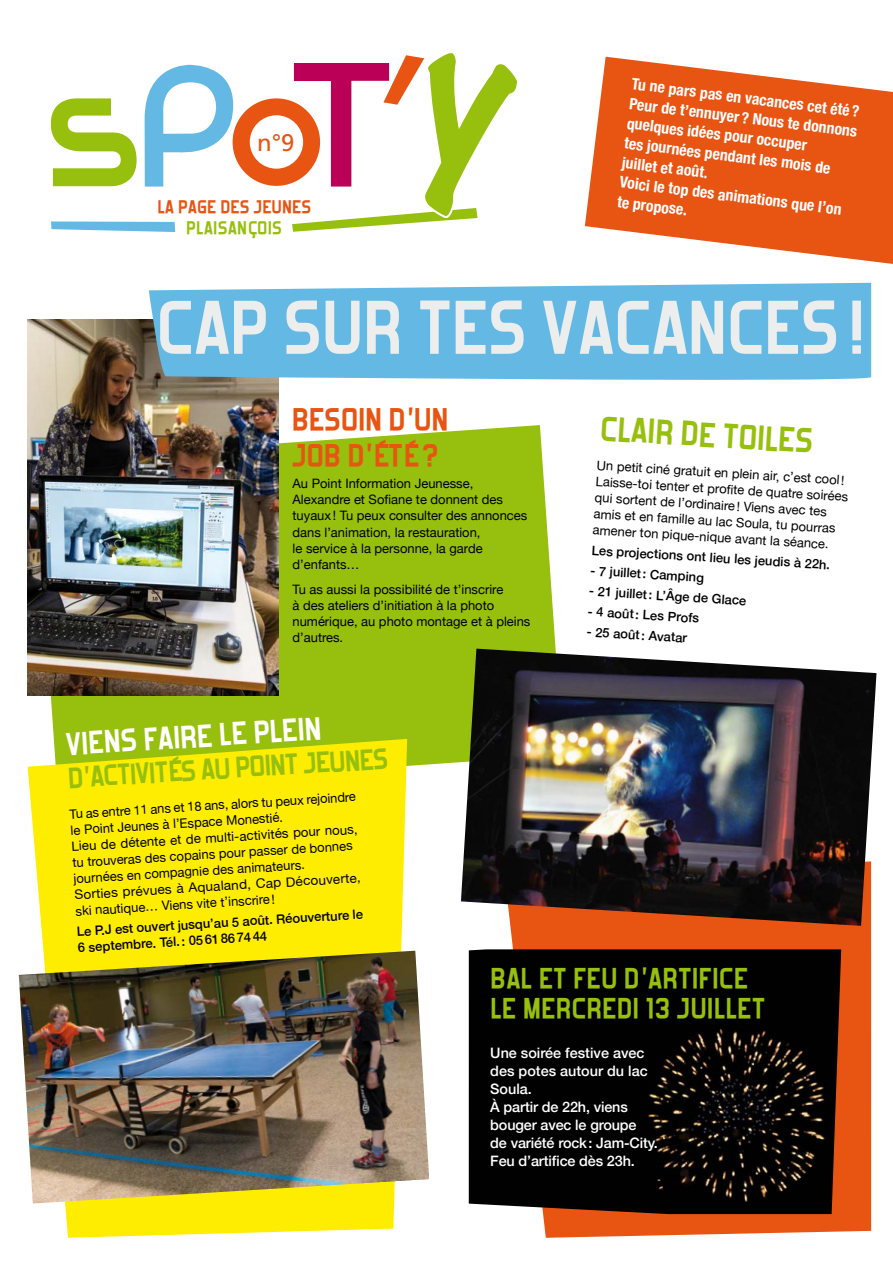
<style>
.page{position:relative;width:893px;height:1263px;background:#fff}
.page>*{position:absolute;margin:0;border:0;box-sizing:border-box;transform-origin:0 0}
.t1{font:700 84.3px "Forgotten Futurist";letter-spacing:-.01em;color:#eceded}
.t2{font:700 39px "Forgotten Futurist";color:#97bf0d}
.t3{font:700 36px/36px "Forgotten Futurist";letter-spacing:-.01em;color:#e85412}
.t4{font:700 36px "Forgotten Futurist";color:#fff}
.t5{font:700 33px/30px "Forgotten Futurist";color:#97bf0d}
.t6{font:24px "Frutiger";color:#e85412}
.t7{font:700 21px "Forgotten Futurist";color:#e85412}
.t8{font:700 21px "Forgotten Futurist";color:#97bf0d}
.t9{font:700 condensed 15.9px/19.8px "Helvetica Neue";color:#fff}
.t10{font:500 14.4px/18px "Helvetica Neue";letter-spacing:-.01em;color:#fff}
.t11{font:12.9px/16.2px "Helvetica Neue";color:#000}
.t12{font:500 12.9px/15.8px "Helvetica Neue";color:#000}
</style>
<div class="page">
<svg style="left:510px;top:926px;width:361px;height:312px;background:#e96225"></svg>
<img style="left:469px;top:949px;width:372px;height:265px">
<div style="left:549px;top:1018px;width:76px;height:173px;background:#010101"></div>
<img style="left:625px;top:1008px;width:208px;height:196px">
<div style="left:50px;top:425px;width:506px;height:341px;background:#97bf0d"></div>
<img style="left:28px;top:319px;width:250px;height:377px">
<svg style="left:28px;top:739px;width:379px;height:499px;background:#f9eb11"></svg>
<img style="left:19px;top:951px;width:410px;height:252px">
<svg style="left:149px;top:283px;width:722px;height:101px;background:#70bce3"></svg>
<svg style="left:51px;top:98px;width:86px;height:89px"></svg>
<svg style="left:145px;top:64px;width:88px;height:123px"></svg>
<div style="left:233px;top:98px;width:87px;height:88px;background:#e85412;border-radius:50%"></div>
<div style="left:250px;top:115px;width:53px;height:54px;background:#fff;border-radius:50%"></div>
<svg style="left:51px;top:221px;width:124px;height:11px"></svg>
<svg style="left:292px;top:53px;width:225px;height:179px"></svg>
<svg style="left:585px;top:57px;width:308px;height:207px;fill:#e85412"></svg>
<img style="left:461px;top:649px;width:415px;height:277px">
<h3 class="t6" style="left:257px;top:128px;width:39px">n°9</h3>
<h3 class="t7" style="left:157px;top:198px;width:155px">LA PAGE DES JEUNES</h3>
<h3 class="t8" style="left:186px;top:218px;width:10px">PLAISAN</h3>
<h3 class="t8" style="left:247px;top:218px;width:19px">ÇOIS</h3>
<p class="t9" style="left:633px;top:74px;width:231px;rotate:7deg">Tu ne pars pas en vacances cet été ?<br>Peur de t’ennuyer ? Nous te donnons quelques idées pour occuper<br>tes journées pendant les mois de juillet et août.<br>Voici le top des animations que l’on te propose.</p>
<h1 class="t1" style="left:156px;top:290px;width:711px">CAP SUR TES VACANCES!</h1>
<h3 class="t3" style="left:292px;top:404px;width:158px">BESOIN D’UN<br>JOB D’ÉTÉ?</h3>
<p class="t11" style="left:293px;top:476px;width:236px">Au Point Information Jeunesse,<br>Alexandre et Sofiane te donnent des tuyaux! Tu peux consulter des annonces dans l’animation, la restauration,<br>le service à la personne, la garde d’enfants…</p>
<p class="t11" style="left:293px;top:582px;width:239px">Tu as aussi la possibilité de t’inscrire<br>à des ateliers d’initiation à la photo numérique, au photo montage et à pleins d’autres.</p>
<h3 class="t4" style="left:65px;top:729px;width:258px;rotate:-4deg">VIENS FAIRE LE PLEIN</h3>
<h3 class="t5" style="left:67px;top:767px;width:323px;rotate:-4deg">D’ACTIVITÉS AU POINT JEUNES</h3>
<p class="t11" style="left:69px;top:805px;width:288px;rotate:-3deg">Tu as entre 11 ans et 18 ans, alors tu peux rejoindre</p>
<p class="t11" style="left:69px;top:824px;width:289px;rotate:-4deg">le Point Jeunes à l’Espace Monestié.<br>Lieu de détente et de multi-activités pour nous, tu trouveras des copains pour passer de bonnes journées en compagnie des animateurs.<br>Sorties prévues à Aqualand, Cap Découverte, ski nautique… Viens vite t’inscrire!</p>
<p class="t12" style="left:76px;top:924px;width:288px;rotate:-4deg">Le P.J est ouvert jusqu’au 5 août. Réouverture le<br>6 septembre. Tél.: 0561867444</p>
<h2 class="t2" style="left:602px;top:410px;width:215px;rotate:4deg">CLAIR DE TOILES</h2>
<p class="t11" style="left:597px;top:457px;width:254px;rotate:4deg">Un petit ciné gratuit en plein air, c’est cool!<br>Laisse-toi tenter et profi te de quatre soirées qui sortent de l’ordinaire! Viens avec tes amis et en famille au lac Soula, tu pourras amener ton pique-nique avant la séance.</p>
<p class="t12" style="left:592px;top:541px;width:240px;rotate:4deg">Les projections ont lieu les jeudis à 22h.</p>
<p class="t12" style="left:591px;top:562px;width:115px;rotate:4deg">- 7 juillet: Camping</p>
<p class="t12" style="left:590px;top:582px;width:159px;rotate:4deg">- 21 juillet: L’Âge de Glace</p>
<p class="t12" style="left:589px;top:602px;width:113px;rotate:4deg">- 4 août: Les Profs</p>
<p class="t12" style="left:587px;top:623px;width:102px;rotate:4deg">- 25 août: Avatar</p>
<h3 class="t5" style="left:490px;top:965px;width:276px">BAL ET FEU D’ARTIFICE<br>LE MERCREDI 13 JUILLET</h3>
<p class="t10" style="left:490px;top:1043px;width:169px">Une soirée festive avec des potes autour du lac<br>Soula.<br>À partir de 22h, viens bouger avec le groupe<br>de variété rock: Jam-City.<br>Feu d’artifice dès 23h.</p>
</div>
